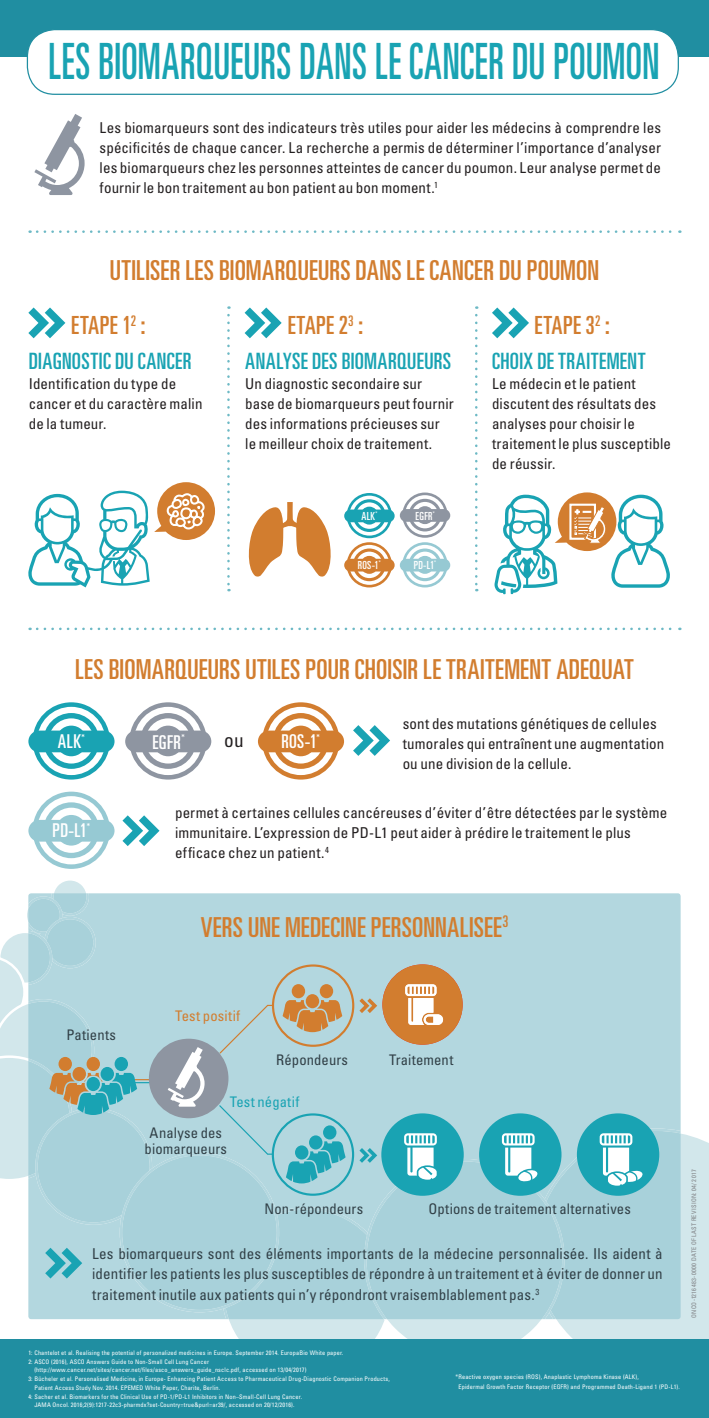
<style>
.page{position:relative;width:709px;height:1418px;background:#fff}
.page>*{position:absolute;margin:0;border:0;box-sizing:border-box;transform-origin:0 0}
.t1{font:ultra-condensed 50px "Univers LT Std";letter-spacing:.01em;color:#19a3b3;scale:.8 1}
.t2{font:ultra-condensed 27.5px "Univers LT Std";letter-spacing:.01em;color:#d27d2f}
.t3{font:ultra-condensed 25px "Univers LT Std";letter-spacing:.015em;color:#d27d2f}
.t4{font:ultra-condensed 22.5px "Univers LT Std";letter-spacing:.02em;color:#19a3b3}
.t5{font:condensed 19.25px "Univers LT Std";color:#231f20}
.t6{font:ultra-condensed 19px "Univers LT Std";letter-spacing:.02em;color:#fff}
.t7{font:condensed 15px/20px "Univers LT Std";letter-spacing:.01em;color:#231f20}
.t8{font:condensed 15px/20px "Univers LT Std";letter-spacing:.01em;color:#314047;text-align:justify}
.t9{font:condensed 14.5px/16.2px "Univers LT Std";letter-spacing:.01em;color:#314047;text-align:center}
.t10{font:condensed 14.5px "Univers LT Std";letter-spacing:.015em;color:#d27d2f}
.t11{font:condensed 14.5px "Univers LT Std";letter-spacing:.01em;color:#19a3b3}
.t12{font:ultra-condensed 11.25px "Univers LT Std";letter-spacing:.03em;color:#fff}
.t13{font:condensed 6.25px/10px "Univers LT Std";letter-spacing:.025em;color:#fff}
.t14{font:condensed 6.25px "Univers LT Std";letter-spacing:.045em;color:#808285}
</style>
<div class="page">
<svg style="left:680px;top:1128px;width:29px;height:210px;background:#d3e7eb"></svg>
<div style="left:0;top:1338px;width:709px;height:79px;background:#208ea1"></div>
<div style="left:0;top:0;width:709px;height:57px;background:#208ea1"></div>
<div style="left:27px;top:30px;width:651px;height:64px;background:#fff;border-radius:27px"></div>
<div style="left:27px;top:29px;width:652px;height:66px;border:1px solid #208ea1;border-radius:27px"></div>
<svg style="left:34px;top:114px;width:51px;height:81px"></svg>
<svg style="left:28px;top:482px;width:187px;height:105px"></svg>
<svg style="left:494px;top:492px;width:176px;height:102px"></svg>
<svg style="left:28px;top:307px;width:37px;height:31px"></svg>
<svg style="left:227px;top:315px;width:3px;height:276px"></svg>
<svg style="left:475px;top:315px;width:2px;height:276px"></svg>
<svg style="left:244px;top:307px;width:38px;height:31px"></svg>
<svg style="left:492px;top:307px;width:37px;height:31px"></svg>
<svg style="left:37px;top:627px;width:643px;height:3px"></svg>
<svg style="left:248px;top:502px;width:83px;height:75px"></svg>
<svg style="left:347px;top:493px;width:45px;height:45px"></svg>
<svg style="left:349px;top:495px;width:40px;height:40px"></svg>
<svg style="left:353px;top:499px;width:32px;height:33px"></svg>
<svg style="left:356px;top:502px;width:26px;height:27px"></svg>
<svg style="left:360px;top:506px;width:18px;height:18px"></svg>
<div style="left:344px;top:509px;width:50px;height:13px;background:#19a3b3;border-radius:6px"></div>
<svg style="left:402px;top:492px;width:45px;height:46px"></svg>
<svg style="left:405px;top:495px;width:40px;height:40px"></svg>
<svg style="left:408px;top:499px;width:33px;height:32px"></svg>
<div style="left:412px;top:502px;width:26px;height:26px;background:#fff;border-radius:50%"></div>
<svg style="left:416px;top:506px;width:18px;height:18px"></svg>
<div style="left:400px;top:509px;width:50px;height:13px;background:#8e95a1;border-radius:6px"></div>
<svg style="left:347px;top:542px;width:45px;height:45px"></svg>
<svg style="left:349px;top:545px;width:40px;height:40px"></svg>
<svg style="left:353px;top:548px;width:32px;height:33px"></svg>
<svg style="left:356px;top:551px;width:26px;height:27px"></svg>
<div style="left:360px;top:556px;width:18px;height:18px;background:#d27d2f;border-radius:50%"></div>
<div style="left:344px;top:559px;width:50px;height:12px;background:#d27d2f;border-radius:6px"></div>
<svg style="left:402px;top:542px;width:45px;height:45px"></svg>
<svg style="left:405px;top:545px;width:40px;height:40px"></svg>
<svg style="left:408px;top:548px;width:33px;height:33px"></svg>
<svg style="left:412px;top:551px;width:26px;height:27px"></svg>
<div style="left:416px;top:556px;width:18px;height:18px;background:#96c9d3;border-radius:50%"></div>
<div style="left:400px;top:559px;width:50px;height:12px;background:#96c9d3;border-radius:6px"></div>
<svg style="left:33px;top:702px;width:77px;height:77px"></svg>
<div style="left:37px;top:707px;width:68px;height:68px;background:#fff;border-radius:50%"></div>
<svg style="left:43px;top:713px;width:56px;height:56px"></svg>
<div style="left:49px;top:718px;width:45px;height:45px;background:#fff;border-radius:50%"></div>
<div style="left:56px;top:725px;width:31px;height:31px;background:#19a3b3;border-radius:50%"></div>
<div style="left:28px;top:730px;width:86px;height:22px;background:#19a3b3;border-radius:11px"></div>
<svg style="left:129px;top:702px;width:78px;height:77px"></svg>
<div style="left:134px;top:707px;width:68px;height:68px;background:#fff;border-radius:50%"></div>
<svg style="left:140px;top:713px;width:56px;height:56px"></svg>
<div style="left:145px;top:718px;width:46px;height:45px;background:#fff;border-radius:50%"></div>
<div style="left:153px;top:725px;width:30px;height:31px;background:#8e95a1;border-radius:50%"></div>
<div style="left:125px;top:730px;width:86px;height:22px;background:#8e95a1;border-radius:11px"></div>
<svg style="left:262px;top:702px;width:77px;height:77px"></svg>
<div style="left:267px;top:707px;width:68px;height:68px;background:#fff;border-radius:50%"></div>
<svg style="left:273px;top:713px;width:56px;height:56px"></svg>
<div style="left:278px;top:718px;width:45px;height:45px;background:#fff;border-radius:50%"></div>
<svg style="left:285px;top:725px;width:31px;height:31px"></svg>
<div style="left:258px;top:730px;width:86px;height:22px;background:#d27d2f;border-radius:11px"></div>
<svg style="left:33px;top:791px;width:77px;height:77px"></svg>
<div style="left:37px;top:796px;width:68px;height:68px;background:#fff;border-radius:50%"></div>
<svg style="left:43px;top:802px;width:56px;height:56px"></svg>
<svg style="left:49px;top:807px;width:45px;height:45px"></svg>
<div style="left:56px;top:815px;width:31px;height:30px;background:#96c9d3;border-radius:50%"></div>
<div style="left:28px;top:820px;width:86px;height:21px;background:#96c9d3;border-radius:11px"></div>
<svg style="left:353px;top:725px;width:37px;height:31px"></svg>
<svg style="left:122px;top:815px;width:37px;height:31px"></svg>
<svg style="left:37px;top:230px;width:643px;height:3px"></svg>
<svg style="left:0;top:880px;width:680px;height:459px;background:#afd3d9"></svg>
<h1 class="t1" style="left:48px;top:33px;width:765px">LES BIOMARQUEURS DANS LE CANCER DU POUMON</h1>
<p class="t7" style="left:100px;top:117px;width:563px;text-align:justify">Les biomarqueurs sont des indicateurs très utiles pour aider les médecins à comprendre les spécificités de chaque cancer. La recherche a permis de déterminer l’importance d’analyser les biomarqueurs chez les personnes atteintes de cancer du poumon. Leur analyse permet de fournir le bon traitement au bon patient au bon moment.<sup>1</sup></p>
<h2 class="t2" style="left:110px;top:254px;width:491px">UTILISER LES BIOMARQUEURS DANS LE CANCER DU POUMON</h2>
<h3 class="t3" style="left:71px;top:311px;width:76px">ETAPE 1<sup>2</sup> :</h3>
<h3 class="t4" style="left:29px;top:348px;width:164px">DIAGNOSTIC DU CANCER</h3>
<p class="t7" style="left:29px;top:373px;width:175px">Identification du type de cancer et du caractère malin de la tumeur.</p>
<h3 class="t3" style="left:288px;top:311px;width:77px">ETAPE 2<sup>3</sup> :</h3>
<h3 class="t4" style="left:245px;top:348px;width:207px">ANALYSE DES BIOMARQUEURS</h3>
<p class="t7" style="left:245px;top:373px;width:210px">Un diagnostic secondaire sur base de biomarqueurs peut fournir des informations précieuses sur le meilleur choix de traitement.</p>
<h3 class="t3" style="left:534px;top:311px;width:77px">ETAPE 3<sup>2</sup> :</h3>
<h3 class="t4" style="left:492px;top:348px;width:155px">CHOIX DE TRAITEMENT</h3>
<p class="t7" style="left:492px;top:373px;width:180px">Le médecin et le patient discutent des résultats des analyses pour choisir le traitement le plus susceptible de réussir.</p>
<p class="t12" style="left:361px;top:509px;width:18px">ALK<sup>*</sup></p>
<p class="t12" style="left:415px;top:509px;width:21px">EGFR<sup>*</sup></p>
<p class="t12" style="left:358px;top:558px;width:24px">ROS-1<sup>*</sup></p>
<p class="t12" style="left:414px;top:558px;width:24px">PD-L1<sup>*</sup></p>
<h2 class="t2" style="left:75px;top:654px;width:560px">LES BIOMARQUEURS UTILES POUR CHOISIR LE TRAITEMENT ADEQUAT</h2>
<p class="t6" style="left:58px;top:730px;width:28px">ALK<sup>*</sup></p>
<p class="t6" style="left:152px;top:731px;width:34px">EGFR<sup>*</sup></p>
<p class="t6" style="left:281px;top:730px;width:40px">ROS-1<sup>*</sup></p>
<p class="t5" style="left:224px;top:728px;width:21px">ou</p>
<p class="t7" style="left:403px;top:713px;width:263px">sont des mutations génétiques de cellules tumorales qui entraînent une augmentation ou une division de la cellule.</p>
<p class="t6" style="left:53px;top:819px;width:39px">PD-L1<sup>*</sup></p>
<p class="t7" style="left:175px;top:802px;width:493px">permet à certaines cellules cancéreuses d’éviter d’être détectées par le système immunitaire. L’expression de PD-L1 peut aider à prédire le traitement le plus efficace chez un patient.<sup>4</sup></p>
<h2 class="t2" style="left:201px;top:911px;width:309px">VERS UNE MEDECINE PERSONNALISEE<sup>3</sup></h2>
<p class="t9" style="left:66px;top:1026px;width:51px">Patients</p>
<p class="t10" style="left:175px;top:1006px;width:67px">Test positif</p>
<p class="t9" style="left:276px;top:1051px;width:73px">Répondeurs</p>
<p class="t9" style="left:389px;top:1051px;width:66px">Traitement</p>
<p class="t11" style="left:230px;top:1092px;width:71px">Test négatif</p>
<p class="t9" style="left:144px;top:1124px;width:84px">Analyse des biomarqueurs</p>
<p class="t9" style="left:264px;top:1200px;width:100px">Non-répondeurs</p>
<p class="t9" style="left:428px;top:1200px;width:204px">Options de traitement alternatives</p>
<p class="t8" style="left:92px;top:1243px;width:572px">Les biomarqueurs sont des éléments importants de la médecine personnalisée. Ils aident à identifier les patients les plus susceptibles de répondre à un traitement et à éviter de donner un traitement inutile aux patients qui n’y répondront vraisemblablement pas.<sup>3</sup></p>
<p class="t14" style="left:690px;top:1317px;width:149px;rotate:-90deg">ONCO-1216483-0000 DATE OF LAST REVISION: 04/ 2017</p>
<p class="t13" style="left:28px;top:1347px;width:316px">1: Chantelot et al. Realising the potential of personalized medicines in Europe. September 2014. EuropaBio White paper.</p>
<p class="t13" style="left:28px;top:1356px;width:182px">2: ASCO (2016), ASCO Answers Guide to Non-Small Cell Lung Cancer</p>
<p class="t13" style="left:34px;top:1364px;width:274px">(http://www.cancer.net/sites/cancer.net/files/asco_answers_guide_nsclc.pdf, accessed on 13/04/2017)</p>
<p class="t13" style="left:28px;top:1373px;width:363px">3: Bücheler et al. Personalised Medicine, in Europe- Enhancing Patient Access to Pharmaceutical Drug-Diagnostic Companion Products,</p>
<p class="t13" style="left:34px;top:1382px;width:187px">Patient Access Study Nov. 2014. EPEMED White Paper, Charite, Berlin.</p>
<p class="t13" style="left:28px;top:1391px;width:275px">4: Sacher et al. Biomarkers for the Clinical Use of PD-1/PD-L1 Inhibitors in Non–Small-Cell Lung Cancer.</p>
<p class="t13" style="left:34px;top:1399px;width:262px">JAMA Oncol. 2016;2(9):1217-22c3-pharmdx?set-Country=true&amp;purl=ar39/, accessed on 20/12/2016).</p>
<p class="t13" style="left:458px;top:1371px;width:223px;text-indent:-3px">* Reactive oxygen species (ROS), Anaplastic Lymphoma Kinase (ALK),<br>Epidermal Growth Factor Receptor (EGFR) and Programmed Death-Ligand 1 (PD-L1).</p>
</div>
